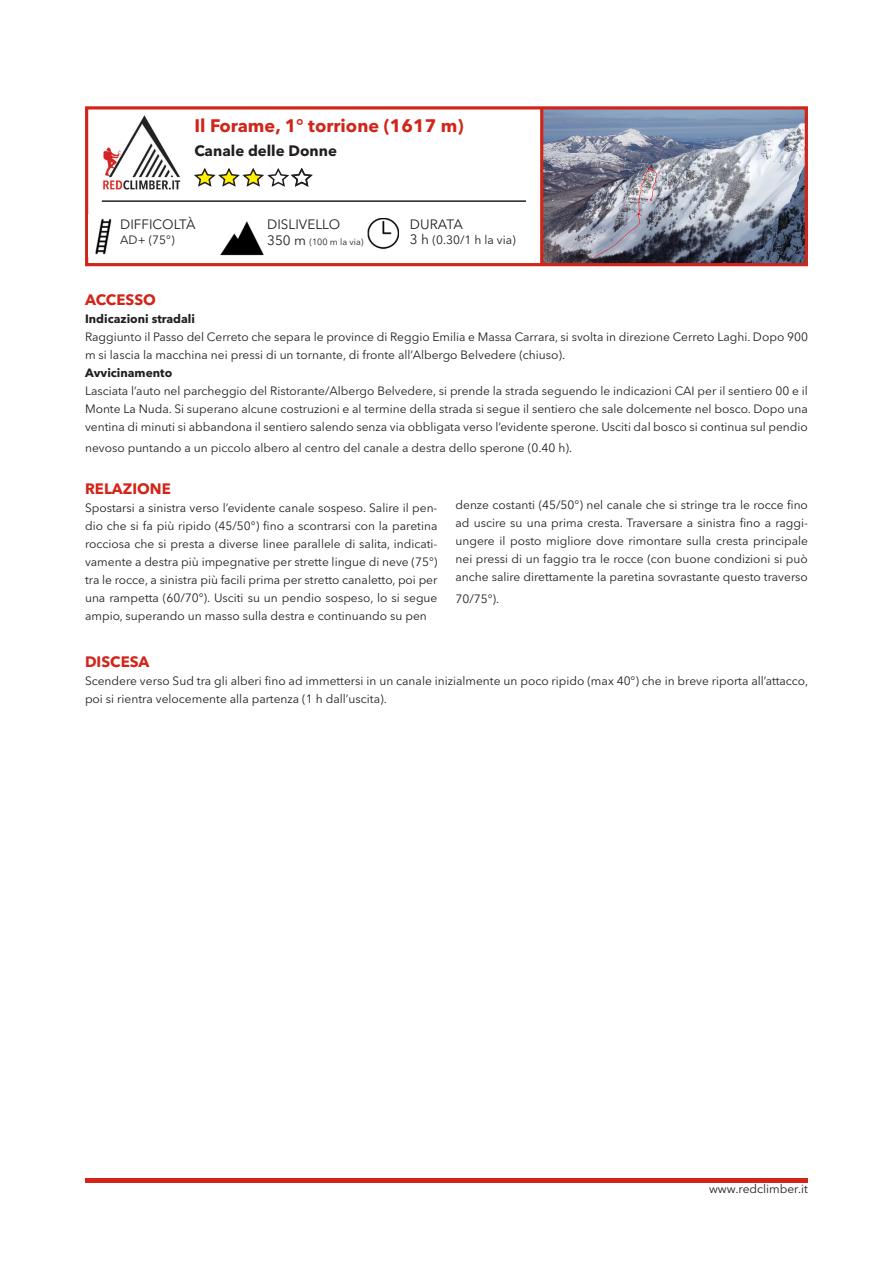
<style>
.page{position:relative;width:893px;height:1263px;background:#fff}
.page>*{position:absolute;margin:0;border:0;box-sizing:border-box;transform-origin:0 0}
.t1{font:700 18px "Avenir Next LT Pro";color:#d22519}
.t2{font:700 15px "Avenir Next LT Pro";color:#d22519}
.t3{font:700 15px "Avenir Next LT Pro";color:#231f20}
.t4{font:13.5px "Avenir Next LT Pro";color:#231f20}
.t5{font:12px/18px "Avenir Next LT Pro";color:#231f20;text-align:justify}
.t6{font:700 12px "Avenir Next LT Pro";color:#231f20}
.t7{font:9px "Avenir Next LT Pro";color:#231f20}
.s1{font-size:13.5px}
</style>
<div class="page">
<img style="left:543px;top:110px;width:261px;height:152px">
<hr style="left:85px;top:1178px;width:723px;height:4px;background:#d22519">
<img style="left:103px;top:115px;width:78px;height:75px">
<div style="left:85px;top:106px;width:723px;height:160px;border:3px solid #d22519"></div>
<img style="left:95px;top:218px;width:17px;height:37px">
<img style="left:220px;top:221px;width:44px;height:35px">
<img style="left:367px;top:218px;width:32px;height:32px">
<svg style="left:194px;top:167px;width:119px;height:20px"></svg>
<hr style="left:540px;top:109px;width:3px;height:156px;background:#d22519">
<hr style="left:102px;top:200px;width:424px;height:2px;background:#231f20">
<p class="t1" style="left:194px;top:115px;width:271px">Il Forame, 1° torrione (1617 m)</p>
<p class="t3" style="left:194px;top:141px;width:144px">Canale delle Donne</p>
<p class="t4" style="left:120px;top:216px;width:77px">DIFFICOLTÀ</p>
<p class="t4" style="left:267px;top:216px;width:74px">DISLIVELLO</p>
<p class="t4" style="left:410px;top:216px;width:54px">DURATA</p>
<p class="t5" style="left:120px;top:231px;width:56px">AD+ (75°)</p>
<p class="t7" style="left:267px;top:237px;width:98px"><span class="s1">350 m</span> (100 m la via)</p>
<p class="t5" style="left:410px;top:230px;width:107px"><span class="s1">3 h</span> (0.30/1 h la via)</p>
<p class="t2" style="left:85px;top:290px;width:72px">ACCESSO</p>
<p class="t6" style="left:85px;top:311px;width:112px">Indicazioni stradali</p>
<p class="t5" style="left:85px;top:327px;width:724px">Raggiunto il Passo del Cerreto che separa le province di Reggio Emilia e Massa Carrara, si svolta in direzione Cerreto Laghi. Dopo 900 m si lascia la macchina nei pressi di un tornante, di fronte all’Albergo Belvedere (chiuso).</p>
<p class="t6" style="left:85px;top:365px;width:89px">Avvicinamento</p>
<p class="t5" style="left:85px;top:381px;width:724px">Lasciata l’auto nel parcheggio del Ristorante/Albergo Belvedere, si prende la strada seguendo le indicazioni CAI per il sentiero 00 e il Monte La Nuda. Si superano alcune costruzioni e al termine della strada si segue il sentiero che sale dolcemente nel bosco. Dopo una ventina di minuti si abbandona il sentiero salendo senza via obbligata verso l’evidente sperone. Usciti dal bosco si continua sul pendio</p>
<p class="t5" style="left:85px;top:438px;width:489px">nevoso puntando a un piccolo albero al centro del canale a destra dello sperone (0.40 h).</p>
<p class="t2" style="left:85px;top:479px;width:87px">RELAZIONE</p>
<p class="t5" style="left:85px;top:498px;width:354px">Spostarsi a sinistra verso l’evidente canale sospeso. Salire il pen&shy;dio che si fa più ripido (45/50°) fino a scontrarsi con la paretina rocciosa che si presta a diverse linee parallele di salita, indicati&shy;vamente a destra più impegnative per strette lingue di neve (75°) tra le rocce, a sinistra più facili prima per stretto canaletto, poi per una rampetta (60/70°). Usciti su un pendio sospeso, lo si segue ampio, superando un masso sulla destra e continuando su pen</p>
<p class="t5" style="left:455px;top:496px;width:354px">denze costanti (45/50°) nel canale che si stringe tra le rocce fino ad uscire su una prima cresta. Traversare a sinistra fino a raggi&shy;ungere il posto migliore dove rimontare sulla cresta principale nei pressi di un faggio tra le rocce (con buone condizioni si può anche salire direttamente la paretina sovrastante questo traverso</p>
<p class="t5" style="left:455px;top:590px;width:45px">70/75°).</p>
<p class="t2" style="left:85px;top:653px;width:66px">DISCESA</p>
<p class="t5" style="left:85px;top:672px;width:725px">Scendere verso Sud tra gli alberi fino ad immettersi in un canale inizialmente un poco ripido (max 40°) che in breve riporta all’attacco, poi si rientra velocemente alla partenza (1 h dall’uscita).</p>
<p class="t5" style="left:709px;top:1180px;width:100px">www.redclimber.it</p>
</div>
